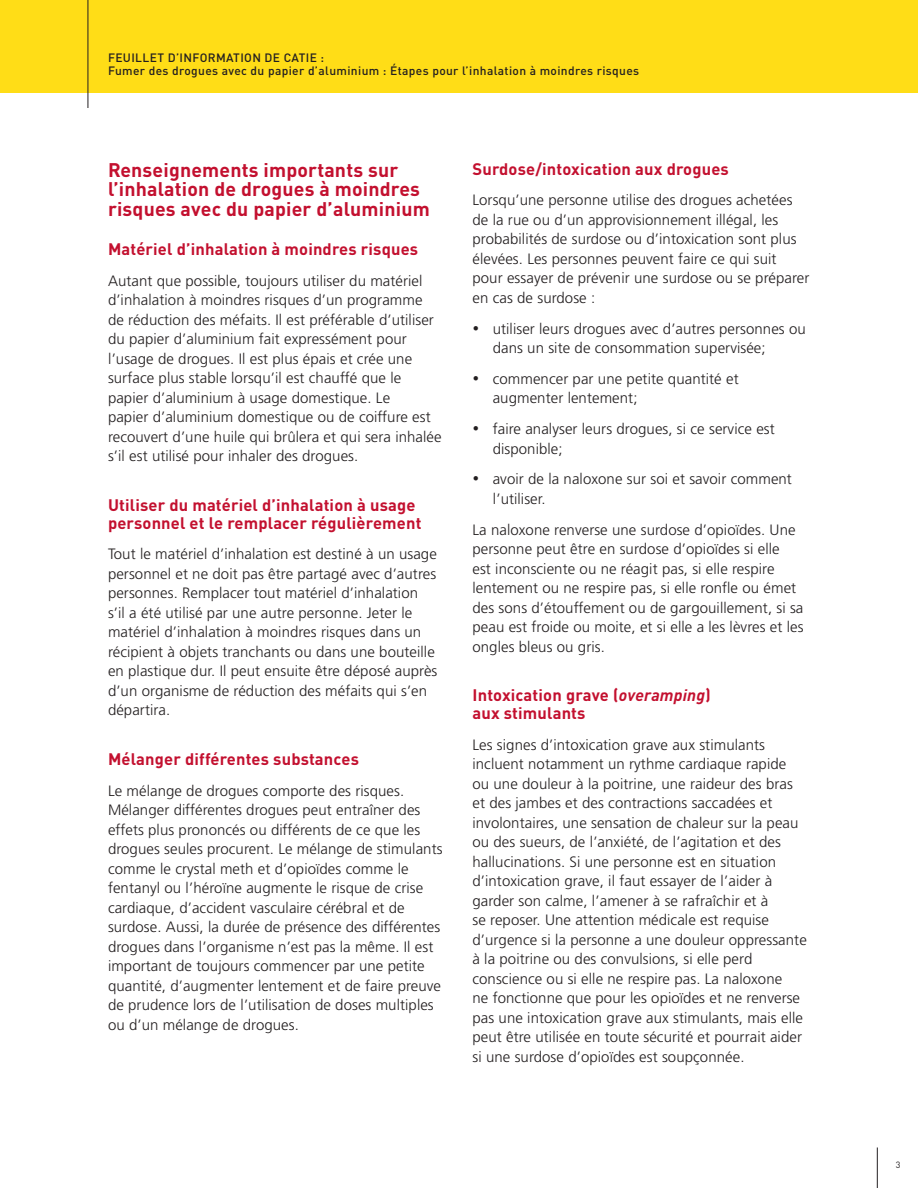
<style>
.page{position:relative;width:918px;height:1188px;background:#fff}
.page>*{position:absolute;margin:0;border:0;box-sizing:border-box;transform-origin:0 0}
.t1{font:700 19.5px/19.5px "DINOT";letter-spacing:.01em;color:#c3102f}
.t2{font:700 16.5px/18px "DINOT";letter-spacing:.01em;color:#c3102f}
.t3{font:300 15px/19.5px "Frutiger LT Pro";letter-spacing:.005em;color:#231f20}
.t4{font:500 12px/13.5px "DINOT";letter-spacing:.03em;color:#231f20}
.t5{font:9px "DINOT";color:#231f20}
.s1{font-style:italic}
</style>
<div class="page">
<hr style="left:877px;top:1148px;width:1px;height:40px;background:#231f20">
<div style="left:0;top:0;width:918px;height:93px;background:#ffdd17"></div>
<hr style="left:88px;top:0;width:1px;height:108px;background:#231f20">
<p class="t4" style="left:108px;top:50px;width:533px">FEUILLET D’INFORMATION DE CATIE :<br>Fumer des drogues avec du papier d’aluminium : Étapes pour l’inhalation à moindres risques</p>
<h1 class="t1" style="left:108px;top:158px;width:323px">Renseignements importants sur l’inhalation de drogues à moindres risques avec du papier d’aluminium</h1>
<p class="t2" style="left:108px;top:238px;width:312px">Matériel d’inhalation à moindres risques</p>
<p class="t3" style="left:108px;top:271px;width:335px">Autant que possible, toujours utiliser du matériel d’inhalation à moindres risques d’un programme de réduction des méfaits. Il est préférable d’utiliser du papier d’aluminium fait expressément pour l’usage de drogues. Il est plus épais et crée une surface plus stable lorsqu’il est chauffé que le papier d’aluminium à usage domestique. Le<br>papier d’aluminium domestique ou de coiffure est recouvert d’une huile qui brûlera et qui sera inhalée s’il est utilisé pour inhaler des drogues.</p>
<p class="t2" style="left:108px;top:494px;width:315px">Utiliser du matériel d’inhalation à usage personnel et le remplacer régulièrement</p>
<p class="t3" style="left:108px;top:545px;width:331px">Tout le matériel d’inhalation est destiné à un usage personnel et ne doit pas être partagé avec d’autres personnes. Remplacer tout matériel d’inhalation s’il a été utilisé par une autre personne. Jeter le matériel d’inhalation à moindres risques dans un récipient à objets tranchants ou dans une bouteille en plastique dur. Il peut ensuite être déposé auprès d’un organisme de réduction des méfaits qui s’en départira.</p>
<p class="t2" style="left:108px;top:748px;width:252px">Mélanger différentes substances</p>
<p class="t3" style="left:108px;top:781px;width:336px">Le mélange de drogues comporte des risques.<br>Mélanger différentes drogues peut entraîner des effets plus prononcés ou différents de ce que les drogues seules procurent. Le mélange de stimulants comme le crystal meth et d’opioïdes comme le fentanyl ou l’héroïne augmente le risque de crise cardiaque, d’accident vasculaire cérébral et de surdose. Aussi, la durée de présence des différentes drogues dans l’organisme n’est pas la même. Il est important de toujours commencer par une petite quantité, d’augmenter lentement et de faire preuve de prudence lors de l’utilisation de doses multiples ou d’un mélange de drogues.</p>
<p class="t2" style="left:472px;top:158px;width:258px">Surdose/intoxication aux drogues</p>
<p class="t3" style="left:472px;top:191px;width:338px">Lorsqu’une personne utilise des drogues achetées de la rue ou d’un approvisionnement illégal, les probabilités de surdose ou d’intoxication sont plus élevées. Les personnes peuvent faire ce qui suit pour essayer de prévenir une surdose ou se préparer en cas de surdose :</p>
<p class="t3" style="left:493px;top:319px;width:315px;text-indent:-20px">• utiliser leurs drogues avec d’autres personnes ou dans un site de consommation supervisée;</p>
<p class="t3" style="left:493px;top:369px;width:247px;text-indent:-20px">• commencer par une petite quantité et augmenter lentement;</p>
<p class="t3" style="left:493px;top:419px;width:284px;text-indent:-20px">• faire analyser leurs drogues, si ce service est disponible;</p>
<p class="t3" style="left:493px;top:470px;width:301px;text-indent:-20px">• avoir de la naloxone sur soi et savoir comment l’utiliser.</p>
<p class="t3" style="left:472px;top:520px;width:333px">La naloxone renverse une surdose d’opioïdes. Une personne peut être en surdose d’opioïdes si elle<br>est inconsciente ou ne réagit pas, si elle respire lentement ou ne respire pas, si elle ronfle ou émet des sons d’étouffement ou de gargouillement, si sa peau est froide ou moite, et si elle a les lèvres et les ongles bleus ou gris.</p>
<p class="t2" style="left:472px;top:685px;width:240px">Intoxication grave (<span class="s1">overamping</span>) aux stimulants</p>
<p class="t3" style="left:472px;top:735px;width:336px">Les signes d’intoxication grave aux stimulants incluent notamment un rythme cardiaque rapide ou une douleur à la poitrine, une raideur des bras et des jambes et des contractions saccadées et involontaires, une sensation de chaleur sur la peau ou des sueurs, de l’anxiété, de l’agitation et des hallucinations. Si une personne est en situation d’intoxication grave, il faut essayer de l’aider à garder son calme, l’amener à se rafraîchir et à<br>se reposer. Une attention médicale est requise d’urgence si la personne a une douleur oppressante à la poitrine ou des convulsions, si elle perd conscience ou si elle ne respire pas. La naloxone<br>ne fonctionne que pour les opioïdes et ne renverse pas une intoxication grave aux stimulants, mais elle peut être utilisée en toute sécurité et pourrait aider si une surdose d’opioïdes est soupçonnée.</p>
<p class="t5" style="left:896px;top:1158px;width:6px">3</p>
</div>
